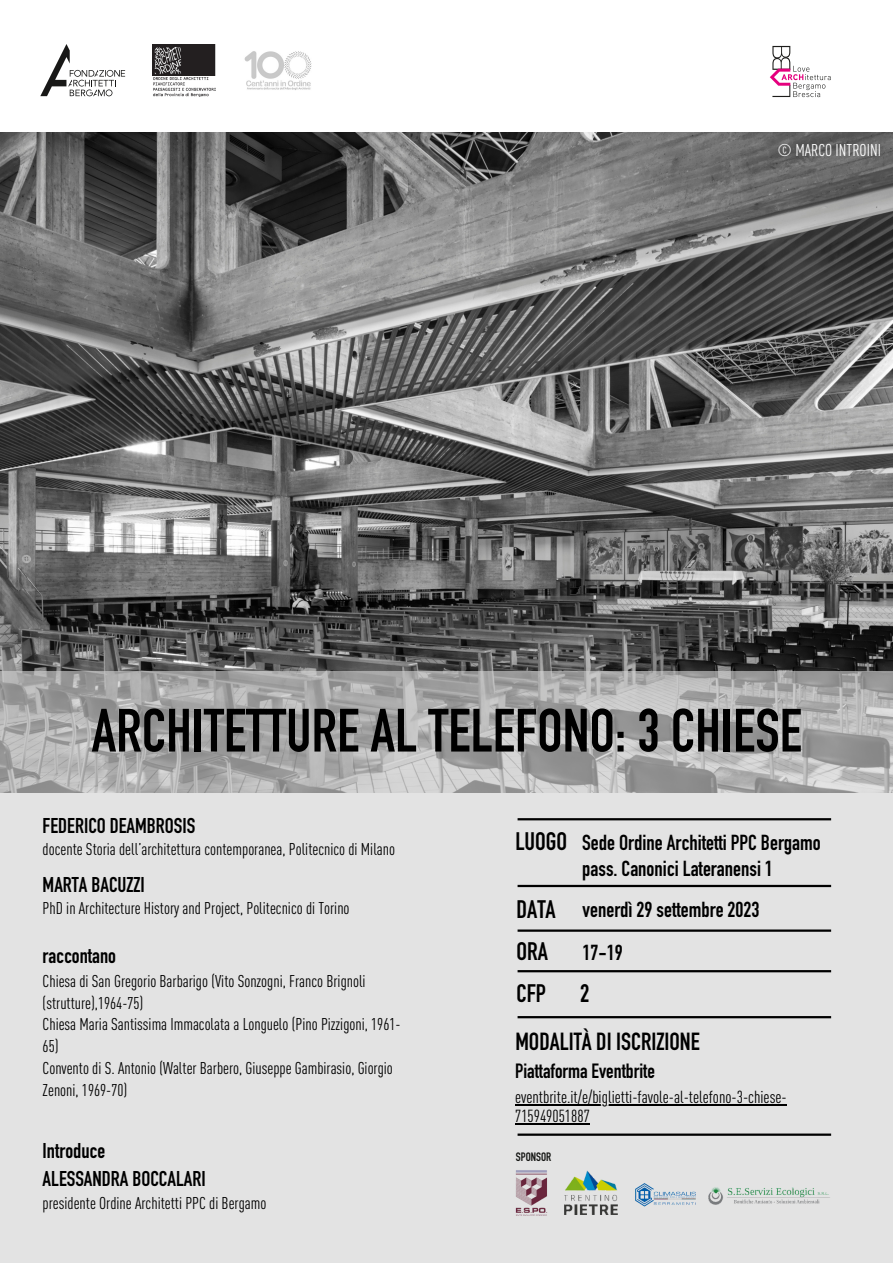
<style>
.page{position:relative;width:893px;height:1263px;background:#fff}
.page>*{position:absolute;margin:0;border:0;box-sizing:border-box;transform-origin:0 0}
.t1{font:700 60px "DIN Condensed";color:#000}
.t2{font:700 24.97px "DIN Condensed";color:#000}
.t3{font:700 24.38px "DIN Condensed";color:#000}
.t4{font:700 21.45px "DIN Condensed";color:#000}
.t5{font:700 21.08px "DIN Condensed";color:#000}
.t6{font:700 20.33px "DIN Condensed";color:#000}
.t7{font:condensed 17.25px/19.1px "DIN Pro";color:#000}
.t8{font:condensed 16.88px/22px "DIN Pro";color:#000}
.t9{font:condensed 16.88px "DIN Pro";color:#fff}
.t10{font:700 12px "DIN Condensed";color:#131412}
</style>
<div class="page">
<img style="left:0;top:133px;width:893px;height:538px">
<svg style="left:0;top:671px;width:893px;height:592px;background:#d7d7d7"></svg>
<img style="left:152px;top:44px;width:63px;height:32px">
<img style="left:153px;top:78px;width:62px;height:19px">
<svg style="left:40px;top:44px;width:85px;height:52px"></svg>
<hr style="left:517px;top:818px;width:314px;height:2px;background:#000">
<hr style="left:517px;top:1133px;width:314px;height:3px;background:#000">
<hr style="left:517px;top:1016px;width:314px;height:2px;background:#000">
<hr style="left:517px;top:970px;width:314px;height:2px;background:#000">
<hr style="left:517px;top:885px;width:314px;height:2px;background:#000">
<hr style="left:517px;top:929px;width:314px;height:3px;background:#000">
<img style="left:244px;top:51px;width:68px;height:39px">
<svg style="left:770px;top:46px;width:61px;height:51px"></svg>
<img style="left:708px;top:1185px;width:123px;height:20px">
<img style="left:634px;top:1182px;width:63px;height:25px">
<img style="left:515px;top:1169px;width:32px;height:47px">
<img style="left:564px;top:1171px;width:53px;height:44px">
<hr style="left:515px;top:1104px;width:271px;height:1px;background:#000">
<hr style="left:515px;top:1123px;width:75px;height:1px;background:#000">
<p class="t9" style="left:777px;top:140px;width:105px">© MARCO INTROINI</p>
<p class="t1" style="left:92px;top:709px;width:711px">ARCHITETTURE AL TELEFONO: 3 CHIESE</p>
<p class="t5" style="left:43px;top:818px;width:154px">FEDERICO DEAMBROSIS</p>
<p class="t8" style="left:43px;top:838px;width:354px">docente Storia dell’architettura contemporanea, Politecnico di Milano</p>
<p class="t4" style="left:582px;top:835px;width:240px">Sede Ordine Architetti PPC Bergamo</p>
<p class="t4" style="left:582px;top:861px;width:192px">pass. Canonici Lateranensi 1</p>
<p class="t2" style="left:515px;top:832px;width:53px">LUOGO</p>
<p class="t5" style="left:43px;top:876px;width:104px">MARTA BACUZZI</p>
<p class="t8" style="left:43px;top:897px;width:308px">PhD in Architecture History and Project, Politecnico di Torino</p>
<p class="t5" style="left:43px;top:948px;width:75px">raccontano</p>
<p class="t8" style="left:43px;top:969px;width:324px">Chiesa di San Gregorio Barbarigo (Vito Sonzogni, Franco Brignoli (strutture),1964-75)</p>
<p class="t8" style="left:43px;top:1013px;width:359px">Chiesa Maria Santissima Immacolata a Longuelo (Pino Pizzigoni, 1961-<br>65)</p>
<p class="t8" style="left:43px;top:1057px;width:352px">Convento di S. Antonio (Walter Barbero, Giuseppe Gambirasio, Giorgio<br>Zenoni, 1969-70)</p>
<p class="t2" style="left:516px;top:900px;width:41px">DATA</p>
<p class="t2" style="left:516px;top:942px;width:33px">ORA</p>
<p class="t2" style="left:516px;top:984px;width:31px">CFP</p>
<p class="t4" style="left:582px;top:901px;width:178px">venerdì 29 settembre 2023</p>
<p class="t4" style="left:582px;top:945px;width:42px">17-19</p>
<p class="t2" style="left:580px;top:985px;width:11px">2</p>
<p class="t3" style="left:515px;top:1033px;width:186px">MODALITÀ DI ISCRIZIONE</p>
<p class="t7" style="left:515px;top:1087px;width:273px">eventbrite.it/e/biglietti-favole-al-telefono-3-chiese-<br>715949051887</p>
<p class="t6" style="left:515px;top:1064px;width:141px">Piattaforma Eventbrite</p>
<p class="t5" style="left:43px;top:1143px;width:64px">Introduce</p>
<p class="t5" style="left:43px;top:1171px;width:165px">ALESSANDRA BOCCALARI</p>
<p class="t8" style="left:43px;top:1191px;width:225px">presidente Ordine Architetti PPC di Bergamo</p>
<p class="t10" style="left:516px;top:1152px;width:37px">SPONSOR</p>
</div>
